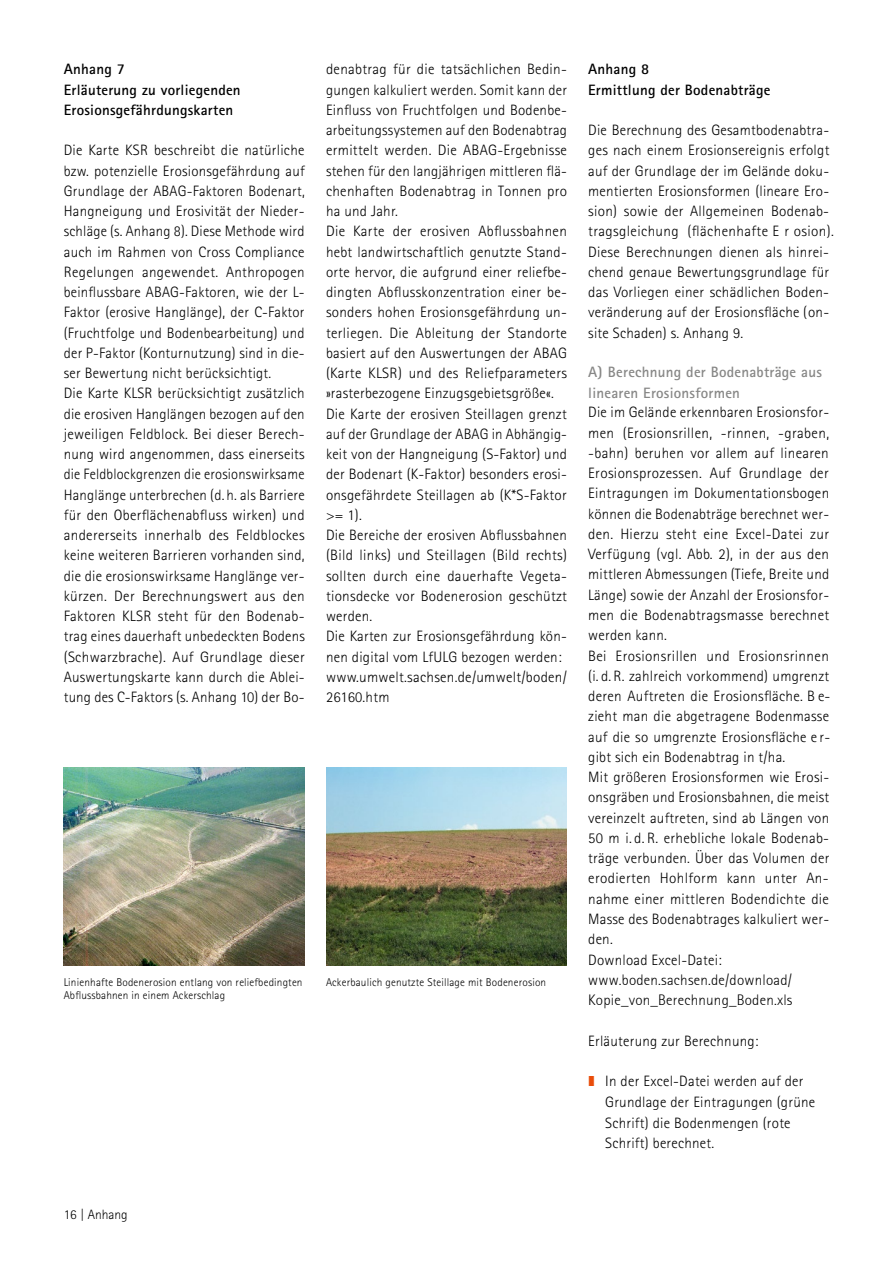
<style>
.page{position:relative;width:893px;height:1263px;background:#fff}
.page>*{position:absolute;margin:0;border:0;box-sizing:border-box;transform-origin:0 0}
.P-Fliesstext{font:300 15px/20.2px "Rotis Sans Serif";letter-spacing:.015em;color:#000;text-align:justify}
.t1{font:700 15px/20.2px "Rotis Sans Serif";letter-spacing:.015em;color:#000}
.t2{font:300 13.5px "Rotis Sans Serif";color:#000}
.Caption-BU{font:300 11.25px/13.5px "Rotis Sans Serif";letter-spacing:.015em;color:#000}
.s1{font-weight:700;color:#878786}
.s2{font-family:"Sandstein Zapf 0 wt";font-weight:400;color:#e94d0a}
</style>
<div class="page">
<img style="left:64px;top:767px;width:241px;height:198px">
<img style="left:326px;top:767px;width:241px;height:198px">
<h3 class="t1" style="left:64px;top:59px;width:178px">Anhang 7<br>Erläuterung zu vorliegenden<br>Erosionsgefährdungskarten</h3>
<p class="P-Fliesstext" style="left:64px;top:140px;width:242px">Die Karte KSR beschreibt die natürliche bzw. potenzielle Erosionsgefährdung auf Grundlage der ABAG-Faktoren Bodenart, Hangneigung und Erosivität der Nieder&shy;schläge (s. Anhang 8). Diese Methode wird auch im Rahmen von Cross Compliance Regelungen angewendet. Anthropogen beinflussbare ABAG-Faktoren, wie der L-Faktor (erosive Hanglänge), der C-Faktor (Fruchtfolge und Bodenbearbeitung) und der P-Faktor (Konturnutzung) sind in die&shy;ser Bewertung nicht berücksichtigt.</p>
<p class="P-Fliesstext" style="left:64px;top:383px;width:243px">Die Karte KLSR berücksichtigt zusätzlich die erosiven Hanglängen bezogen auf den jeweiligen Feldblock. Bei dieser Berech&shy;nung wird angenommen, dass einerseits die Feldblockgrenzen die erosionswirksame Hanglänge unterbrechen (d. h. als Barriere für den Oberflächenabfluss wirken) und andererseits innerhalb des Feldblockes keine weiteren Barrieren vorhanden sind, die die erosionswirksame Hanglänge ver&shy;kürzen. Der Berechnungswert aus den Faktoren KLSR steht für den Bodenab&shy;trag eines dauerhaft unbedeckten Bodens (Schwarzbrache). Auf Grundlage dieser Auswertungskarte kann durch die Ablei&shy;tung des C-Faktors (s. Anhang 10) der Bo-</p>
<p class="P-Fliesstext" style="left:326px;top:59px;width:243px">denabtrag für die tatsächlichen Bedin&shy;gungen kalkuliert werden. Somit kann der Einfluss von Fruchtfolgen und Bodenbe&shy;arbeitungssystemen auf den Bodenabtrag ermittelt werden. Die ABAG-Ergebnisse stehen für den langjährigen mittleren flä&shy;chenhaften Bodenabtrag in Tonnen pro ha und Jahr.</p>
<p class="P-Fliesstext" style="left:326px;top:221px;width:242px">Die Karte der erosiven Abflussbahnen hebt landwirtschaftlich genutzte Stand&shy;orte hervor, die aufgrund einer reliefbe&shy;dingten Abflusskonzentration einer be&shy;sonders hohen Erosionsgefährdung un&shy;terliegen. Die Ableitung der Standorte basiert auf den Auswertungen der ABAG (Karte KLSR) und des Reliefparameters »rasterbezogene Einzugsgebietsgröße«.</p>
<p class="P-Fliesstext" style="left:326px;top:403px;width:242px">Die Karte der erosiven Steillagen grenzt auf der Grundlage der ABAG in Abhängig&shy;keit von der Hangneigung (S-Faktor) und der Bodenart (K-Faktor) besonders erosi&shy;onsgefährdete Steillagen ab (K*S-Faktor &gt;= 1).</p>
<p class="P-Fliesstext" style="left:326px;top:525px;width:243px">Die Bereiche der erosiven Abflussbahnen (Bild links) und Steillagen (Bild rechts) sollten durch eine dauerhafte Vegeta&shy;tionsdecke vor Bodenerosion geschützt werden.</p>
<p class="P-Fliesstext" style="left:326px;top:626px;width:242px">Die Karten zur Erosionsgefährdung kön&shy;nen digital vom LfULG bezogen werden:</p>
<p class="P-Fliesstext" style="left:326px;top:667px;width:242px">www.umwelt.sachsen.de/umwelt/boden/<br>26160.htm</p>
<p class="Caption-BU" style="left:64px;top:975px;width:240px">Linienhafte Bodenerosion entlang von reliefbedingten<br>Abflussbahnen in einem Ackerschlag</p>
<p class="Caption-BU" style="left:326px;top:975px;width:222px">Ackerbaulich genutzte Steillage mit Bodenerosion</p>
<p class="t1" style="left:588px;top:59px;width:184px">Anhang 8<br>Ermittlung der Bodenabträge</p>
<p class="P-Fliesstext" style="left:588px;top:120px;width:247px;text-align:left">Die Berechnung des Gesamtbodenabtra&shy;ges nach einem Erosionsereignis erfolgt auf der Grundlage der im Gelände doku&shy;mentierten Erosionsformen (lineare Ero&shy;sion) sowie der Allgemeinen Bodenab&shy;tragsgleichung (flächenhafte E r osion).<br>Diese Berechnungen dienen als hinrei&shy;chend genaue Bewertungsgrundlage für das Vorliegen einer schädlichen Boden&shy;veränderung auf der Erosionsfläche (on&shy;site Schaden) s. Anhang 9.</p>
<p class="P-Fliesstext" style="left:588px;top:362px;width:244px;text-align:left"><span class="s1">A) Berechnung der Bodenabträge aus linearen Erosionsformen<br></span>Die im Gelände erkennbaren Erosionsfor&shy;men (Erosionsrillen, -rinnen, -graben, -bahn) beruhen vor allem auf linearen Erosionsprozessen. Auf Grundlage der Eintragungen im Dokumentationsbogen können die Bodenabträge berechnet wer&shy;den. Hierzu steht eine Excel-Datei zur Verfügung (vgl. Abb. 2), in der aus den mittleren Abmessungen (Tiefe, Breite und Länge) sowie der Anzahl der Erosionsfor&shy;men die Bodenabtragsmasse berechnet werden kann.<br>Bei Erosionsrillen und Erosionsrinnen (i. d. R. zahlreich vorkommend) umgrenzt deren Auftreten die Erosionsfläche. B e&shy;zieht man die abgetragene Bodenmasse auf die so umgrenzte Erosionsfläche e r&shy;gibt sich ein Bodenabtrag in t/ha.<br>Mit größeren Erosionsformen wie Erosi&shy;onsgräben und Erosionsbahnen, die meist vereinzelt auftreten, sind ab Längen von 50 m i. d. R. erhebliche lokale Bodenab&shy;träge verbunden. Über das Volumen der erodierten Hohlform kann unter An&shy;nahme einer mittleren Bodendichte die Masse des Bodenabtrages kalkuliert wer&shy;den.<br>Download Excel-Datei: www.boden.sachsen.de/download/ Kopie_von_Berechnung_Boden.xls</p>
<p class="P-Fliesstext" style="left:588px;top:1030px;width:172px">Erläuterung zur Berechnung:</p>
<p class="P-Fliesstext" style="left:605px;top:1071px;width:211px;text-align:left;text-indent:-17px"><span class="s2">n</span> In der Excel-Datei werden auf der<br>Grundlage der Eintragungen (grüne<br>Schrift) die Bodenmengen (rote<br>Schrift) berechnet.</p>
<p class="t2" style="left:64px;top:1206px;width:65px">16 | Anhang</p>
</div>
